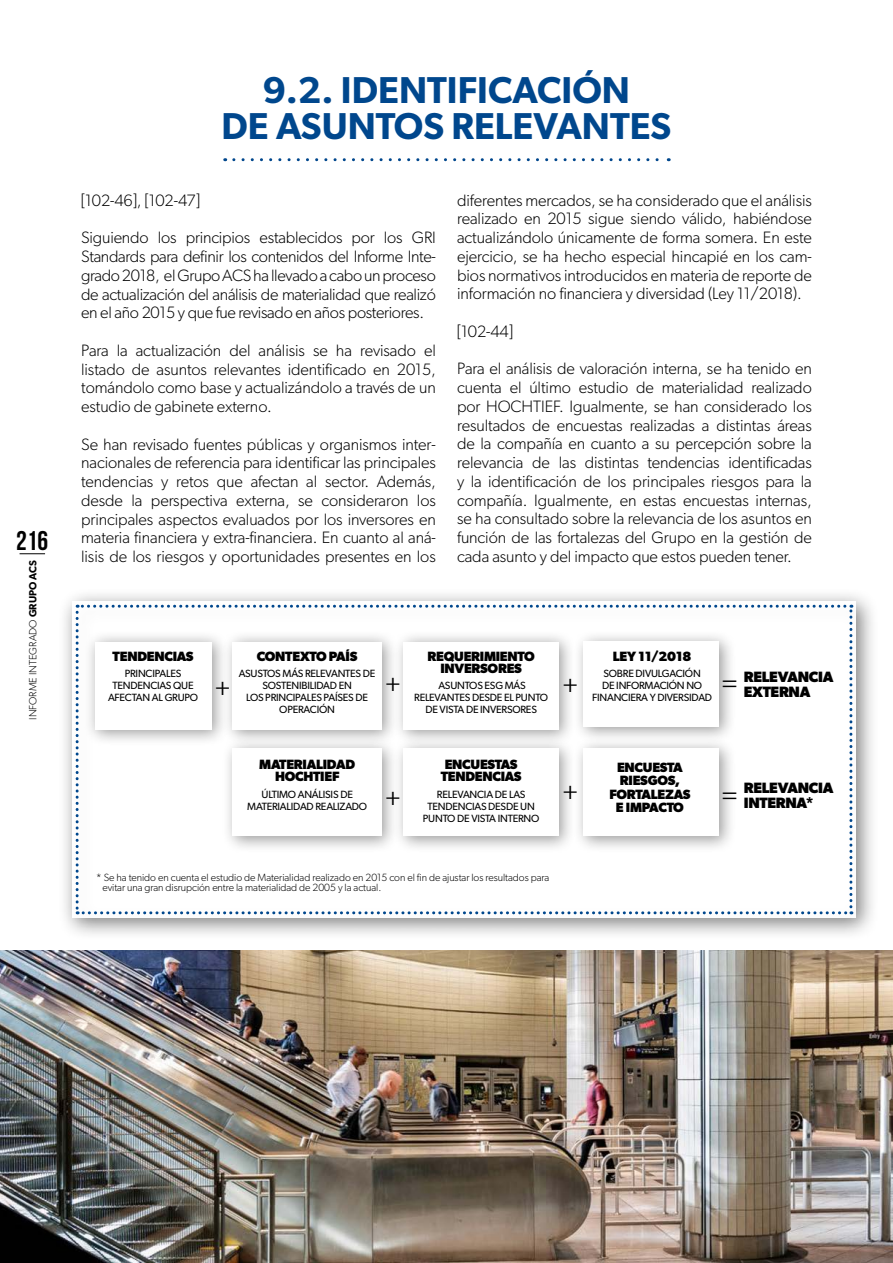
<style>
.page{position:relative;width:893px;height:1263px;background:#fff}
.page>*{position:absolute;margin:0;border:0;box-sizing:border-box;transform-origin:0 0}
.t1{font:600 37.5px/36px "Gibson";color:#00478d;text-align:center}
.t2{font:28.2px "Minion Pro";color:#000}
.t3{font:27px "Minion Pro";color:#000}
.t4{font:27px "Bebas Neue";color:#000}
.t5{font:300 16.5px/18.8px "Gibson";letter-spacing:-.005em;color:#000;text-align:justify}
.t6{font:700 15px/15px "Gibson";letter-spacing:-.02em;color:#000}
.t7{font:700 13.5px/12px "Gibson";letter-spacing:-.02em;color:#000;text-align:center}
.t8{font:10.5px/12px "Gibson";letter-spacing:-.02em;color:#000;text-align:center}
.t9{font:300 10.5px/10.5px "Gibson";letter-spacing:-.005em;color:#000}
.s1{font-weight:600}
</style>
<div class="page">
<div style="left:58px;top:587px;width:821px;height:353px;background:#000;opacity:.5"></div>
<div style="left:69px;top:598px;width:802px;height:335px;background:#000;opacity:.2"></div>
<svg style="left:76px;top:605px;width:776px;height:309px"></svg>
<svg style="left:234px;top:158px;width:435px;height:3px"></svg>
<div style="left:83px;top:630px;width:146px;height:117px;background:#000;opacity:.4"></div>
<div style="left:95px;top:641px;width:117px;height:88px;background:#fff"></div>
<div style="left:221px;top:737px;width:178px;height:116px;background:#000;opacity:.4"></div>
<div style="left:233px;top:748px;width:149px;height:88px;background:#fff"></div>
<div style="left:392px;top:737px;width:184px;height:116px;background:#000;opacity:.4"></div>
<div style="left:404px;top:748px;width:155px;height:88px;background:#fff"></div>
<div style="left:221px;top:630px;width:178px;height:117px;background:#000;opacity:.4"></div>
<div style="left:233px;top:641px;width:149px;height:88px;background:#fff"></div>
<div style="left:392px;top:630px;width:184px;height:117px;background:#000;opacity:.4"></div>
<div style="left:404px;top:641px;width:155px;height:88px;background:#fff"></div>
<div style="left:572px;top:737px;width:164px;height:116px;background:#000;opacity:.4"></div>
<div style="left:584px;top:748px;width:135px;height:88px;background:#fff"></div>
<svg style="left:20px;top:553px;width:25px;height:1px"></svg>
<img style="left:0;top:951px;width:893px;height:312px">
<div style="left:572px;top:630px;width:164px;height:114px;background:#000;opacity:.4"></div>
<div style="left:584px;top:641px;width:135px;height:86px;background:#fff"></div>
<h3 class="t4" style="left:16px;top:525px;width:34px">216</h3>
<p class="t9" style="left:27px;top:720px;width:161px;rotate:-90deg">INFORME INTEGRADO <span class="s1">GRUPO ACS</span></p>
<h1 class="t1" style="left:222px;top:71px;width:451px">9.2. IDENTIFICACIÓN<br>DE ASUNTOS RELEVANTES</h1>
<p class="t5" style="left:81px;top:191px;width:120px">[102-46], [102-47]</p>
<p class="t5" style="left:81px;top:228px;width:356px">Siguiendo los principios establecidos por los GRI Standards para definir los contenidos del Informe Inte&shy;grado 2018, el Grupo ACS ha llevado a cabo un proceso de actualización del análisis de materialidad que realizó en el año 2015 y que fue revisado en años posteriores.</p>
<p class="t5" style="left:81px;top:341px;width:356px">Para la actualización del análisis se ha revisado el listado de asuntos relevantes identificado en 2015, tomándolo como base y actualizándolo a través de un estudio de gabinete externo.</p>
<p class="t5" style="left:81px;top:434px;width:356px">Se han revisado fuentes públicas y organismos inter&shy;nacionales de referencia para identificar las principales tendencias y retos que afectan al sector. Además, desde la perspectiva externa, se consideraron los principales aspectos evaluados por los inversores en materia financiera y extra-financiera. En cuanto al aná&shy;lisis de los riesgos y oportunidades presentes en los</p>
<p class="t5" style="left:457px;top:190px;width:356px">diferentes mercados, se ha considerado que el análisis realizado en 2015 sigue siendo válido, habiéndose actualizándolo únicamente de forma somera. En este ejercicio, se ha hecho especial hincapié en los cam&shy;bios normativos introducidos en materia de reporte de información no financiera y diversidad (Ley 11/2018).</p>
<p class="t5" style="left:457px;top:322px;width:57px">[102-44]</p>
<p class="t5" style="left:457px;top:359px;width:356px">Para el análisis de valoración interna, se ha tenido en cuenta el último estudio de materialidad realizado por HOCHTIEF. Igualmente, se han considerado los resultados de encuestas realizadas a distintas áreas de la compañía en cuanto a su percepción sobre la relevancia de las distintas tendencias identificadas y la identificación de los principales riesgos para la compañía. Igualmente, en estas encuestas internas, se ha consultado sobre la relevancia de los asuntos en función de las fortalezas del Grupo en la gestión de cada asunto y del impacto que estos pueden tener.</p>
<p class="t7" style="left:113px;top:650px;width:82px">TENDENCIAS</p>
<p class="t8" style="left:108px;top:667px;width:92px">PRINCIPALES<br>TENDENCIAS QUE<br>AFECTAN AL GRUPO</p>
<p class="t7" style="left:257px;top:650px;width:102px">CONTEXTO PAÍS</p>
<p class="t8" style="left:239px;top:667px;width:138px">ASUSTOS MÁS RELEVANTES DE<br>SOSTENIBILIDAD EN<br>LOS PRINCIPALES PAÍSES DE<br>OPERACIÓN</p>
<p class="t6" style="left:744px;top:669px;width:91px">RELEVANCIA<br>EXTERNA</p>
<p class="t7" style="left:613px;top:650px;width:80px">LEY 11/2018</p>
<p class="t8" style="left:592px;top:667px;width:121px">SOBRE DIVULGACIÓN<br>DE INFORMACIÓN NO<br>FINANCIERA Y DIVERSIDAD</p>
<p class="t7" style="left:428px;top:650px;width:109px">REQUERIMIENTO<br>INVERSORES</p>
<p class="t8" style="left:414px;top:679px;width:135px">ASUNTOS ESG MÁS<br>RELEVANTES DESDE EL PUNTO<br>DE VISTA DE INVERSORES</p>
<h3 class="t3" style="left:215px;top:668px;width:17px">+</h3>
<h3 class="t3" style="left:385px;top:664px;width:17px">+</h3>
<h3 class="t3" style="left:563px;top:666px;width:17px">+</h3>
<h2 class="t2" style="left:721px;top:664px;width:18px">=</h2>
<p class="t7" style="left:259px;top:758px;width:97px">MATERIALIDAD<br>HOCHTIEF</p>
<p class="t8" style="left:247px;top:788px;width:121px">ÚLTIMO ANÁLISIS DE<br>MATERIALIDAD REALIZADO</p>
<p class="t7" style="left:441px;top:758px;width:82px;text-align:left">ENCUESTAS<br>TENDENCIAS</p>
<p class="t8" style="left:423px;top:788px;width:118px">RELEVANCIA DE LAS<br>TENDENCIAS DESDE UN<br>PUNTO DE VISTA INTERNO</p>
<h3 class="t3" style="left:385px;top:779px;width:17px">+</h3>
<h3 class="t3" style="left:563px;top:772px;width:17px">+</h3>
<p class="t7" style="left:609px;top:760px;width:82px;line-height:13.5px">ENCUESTA<br>RIESGOS,<br>FORTALEZAS<br>E IMPACTO</p>
<h2 class="t2" style="left:721px;top:775px;width:18px">=</h2>
<p class="t6" style="left:744px;top:780px;width:91px">RELEVANCIA<br>INTERNA*</p>
<p class="t9" style="left:102px;top:872px;width:448px;text-indent:-6px">* Se ha tenido en cuenta el estudio de Materialidad realizado en 2015 con el fin de ajustar los resultados para evitar una gran disrupción entre la materialidad de 2005 y la actual.</p>
</div>
